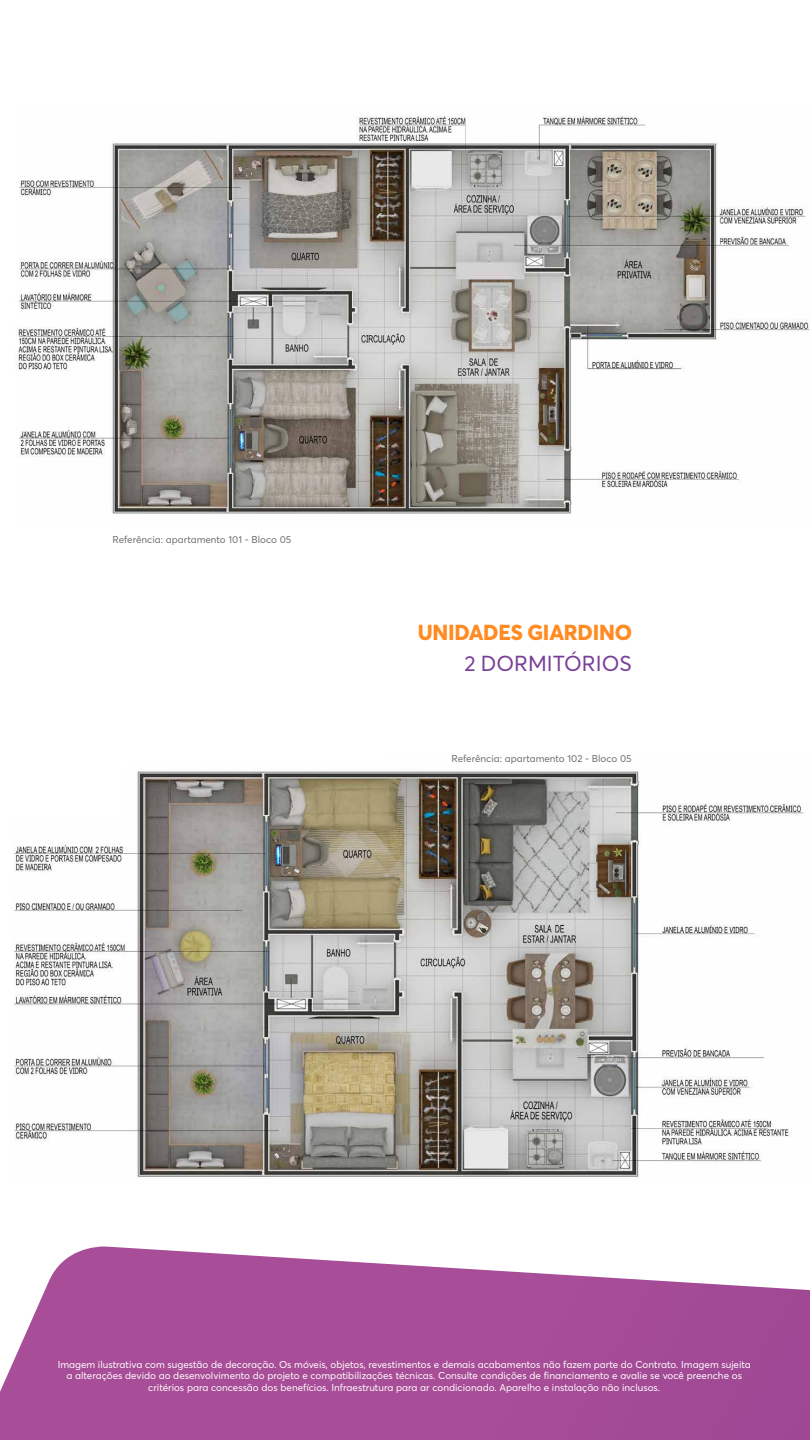
<style>
.page{position:relative;width:810px;height:1440px;background:#fff}
.page>*{position:absolute;margin:0;border:0;box-sizing:border-box;transform-origin:0 0}
.t1{font:800 21.45px "Averta Std";letter-spacing:-.01em;color:#ff8b22}
.t2{font:21.45px "Averta Std";letter-spacing:.005em;color:#793f98}
.t3{font:9.9px/11.9px "Averta Std";color:#fff;text-align:center}
.t4{font:9.9px "Averta Std";color:#706f6f}
</style>
<div class="page">
<img style="left:16px;top:115px;width:794px;height:399px">
<img style="left:14px;top:771px;width:790px;height:407px">
<svg style="left:0;top:1246px;width:810px;height:194px;background:#b263a4"></svg>
<p class="t4" style="left:112px;top:533px;width:180px">Referência: apartamento 101 - Bloco 05</p>
<h1 class="t1" style="left:418px;top:617px;width:216px">UNIDADES GIARDINO</h1>
<h1 class="t2" style="left:464px;top:649px;width:169px">2 DORMITÓRIOS</h1>
<p class="t4" style="left:451px;top:752px;width:182px">Referência: apartamento 102 - Bloco 05</p>
<p class="t3" style="left:58px;top:1358px;width:695px">Imagem ilustrativa com sugestão de decoração. Os móveis, objetos, revestimentos e demais acabamentos não fazem parte do Contrato. Imagem sujeita a alterações devido ao desenvolvimento do projeto e compatibilizações técnicas. Consulte condições de financiamento e avalie se você preenche os critérios para concessão dos benefícios. Infraestrutura para ar condicionado. Aparelho e instalação não inclusos.</p>
</div>
